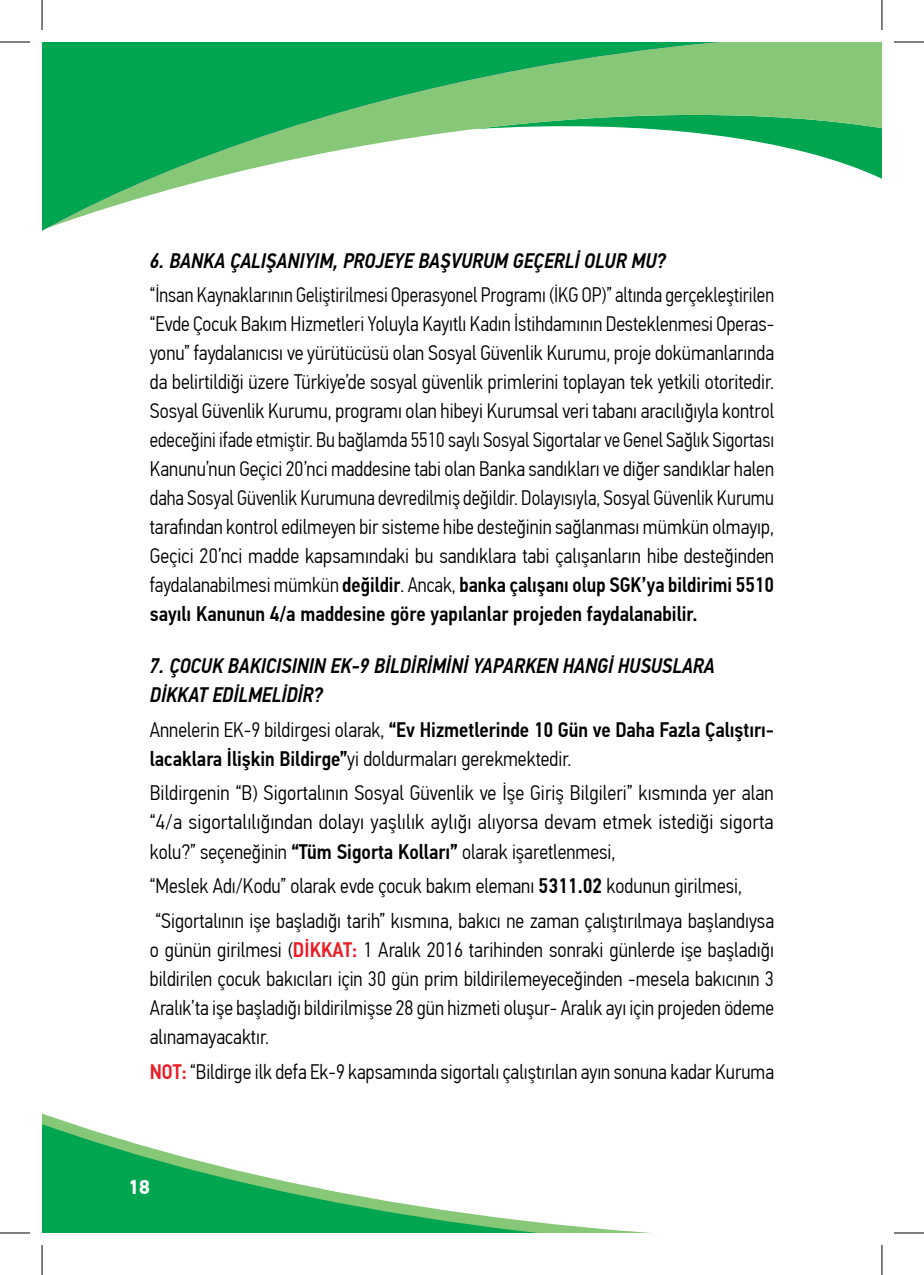
<style>
.page{position:relative;width:924px;height:1275px;background:#fff}
.page>*{position:absolute;margin:0;border:0;box-sizing:border-box;transform-origin:0 0}
.t1{font:300 21px/29px "PF Din Text Cond Pro";color:#000;text-align:justify;scale:.96 1}
.t2{font:300 21px/29px "PF Din Text Cond Pro";color:#000;text-align:justify}
.t3{font:500 21px/29px "PF Din Text Cond Pro";color:#000}
.t4{font:italic 500 21px/29px "PF Din Text Cond Pro";color:#000}
.t5{font:700 20px "PF Din Text Pro";color:#fff}
.s1{font-weight:500}
.s2{font-weight:300}
.s3{font-weight:500;color:#ec1b24}
</style>
<div class="page">
<svg style="left:42px;top:42px;width:839px;height:189px"></svg>
<svg style="left:42px;top:1118px;width:609px;height:115px"></svg>
<hr style="left:0;top:42px;width:30px;height:1px;background:#000">
<hr style="left:893px;top:42px;width:30px;height:1px;background:#000">
<hr style="left:0;top:1232px;width:30px;height:1px;background:#000">
<hr style="left:893px;top:1232px;width:30px;height:1px;background:#000">
<hr style="left:42px;top:0;width:1px;height:30px;background:#000">
<hr style="left:42px;top:1245px;width:1px;height:30px;background:#000">
<hr style="left:881px;top:0;width:1px;height:30px;background:#000">
<hr style="left:881px;top:1245px;width:1px;height:30px;background:#000">
<p class="t4" style="left:150px;top:246px;width:517px">6. BANKA ÇALIŞANIYIM, PROJEYE BAŞVURUM GEÇERLİ OLUR MU?</p>
<p class="t1" style="left:150px;top:281px;width:651px">“İnsan Kaynaklarının Geliştirilmesi Operasyonel Programı (İKG OP)” altında gerçekleştirilen “Evde Çocuk Bakım Hizmetleri Yoluyla Kayıtlı Kadın İstihdamının Desteklenmesi Operas&shy;yonu” faydalanıcısı ve yürütücüsü olan Sosyal Güvenlik Kurumu, proje dokümanlarında da belirtildiği üzere Türkiye’de sosyal güvenlik primlerini toplayan tek yetkili otoritedir.<br>Sosyal Güvenlik Kurumu, programı olan hibeyi Kurumsal veri tabanı aracılığıyla kontrol edeceğini ifade etmiştir. Bu bağlamda 5510 saylı Sosyal Sigortalar ve Genel Sağlık Sigortası Kanunu’nun Geçici 20’nci maddesine tabi olan Banka sandıkları ve diğer sandıklar halen daha Sosyal Güvenlik Kurumuna devredilmiş değildir. Dolayısıyla, Sosyal Güvenlik Kurumu tarafından kontrol edilmeyen bir sisteme hibe desteğinin sağlanması mümkün olmayıp, Geçici 20’nci madde kapsamındaki bu sandıklara tabi çalışanların hibe desteğinden faydalanabilmesi mümkün <span class="s1">değildir</span>. Ancak, <span class="s1">banka çalışanı olup SGK’ya bildirimi 5510 sayılı Kanunun 4/a maddesine göre yapılanlar projeden faydalanabilir.</span></p>
<p class="t4" style="left:150px;top:651px;width:566px">7. ÇOCUK BAKICISININ EK-9 BİLDİRİMİNİ YAPARKEN HANGİ HUSUSLARA<br>DİKKAT EDİLMELİDİR?</p>
<p class="t3" style="left:150px;top:715px;width:625px"><span class="s2">Annelerin EK-9 bildirgesi olarak,</span> “Ev Hizmetlerinde 10 Gün ve Daha Fazla Çalıştırı&shy;lacaklara İlişkin Bildirge”<span class="s2">yi doldurmaları gerekmektedir.</span></p>
<p class="t2" style="left:150px;top:779px;width:625px">Bildirgenin “B) Sigortalının Sosyal Güvenlik ve İşe Giriş Bilgileri” kısmında yer alan “4/a sigortalılığından dolayı yaşlılık aylığı alıyorsa devam etmek istediği sigorta kolu?” seçeneğinin <span class="s1">“Tüm Sigorta Kolları”</span> olarak işaretlenmesi,</p>
<p class="t2" style="left:150px;top:868px;width:625px;line-height:34.6px">“Meslek Adı/Kodu” olarak evde çocuk bakım elemanı <span class="s1">5311.02</span> kodunun girilmesi, “Sigortalının işe başladığı tarih” kısmına, bakıcı ne zaman çalıştırılmaya başlandıysa</p>
<p class="t2" style="left:150px;top:935px;width:625px">o günün girilmesi (<span class="s3">DİKKAT:</span> 1 Aralık 2016 tarihinden sonraki günlerde işe başladığı bildirilen çocuk bakıcıları için 30 gün prim bildirilemeyeceğinden -mesela bakıcının 3<br>Aralık’ta işe başladığı bildirilmişse 28 gün hizmeti oluşur- Aralık ayı için projeden ödeme alınamayacaktır.</p>
<p class="t2" style="left:150px;top:1057px;width:625px"><span class="s3">NOT:</span> “Bildirge ilk defa Ek-9 kapsamında sigortalı çalıştırılan ayın sonuna kadar Kuruma</p>
<p class="t5" style="left:128px;top:1175px;width:24px">18</p>
</div>
